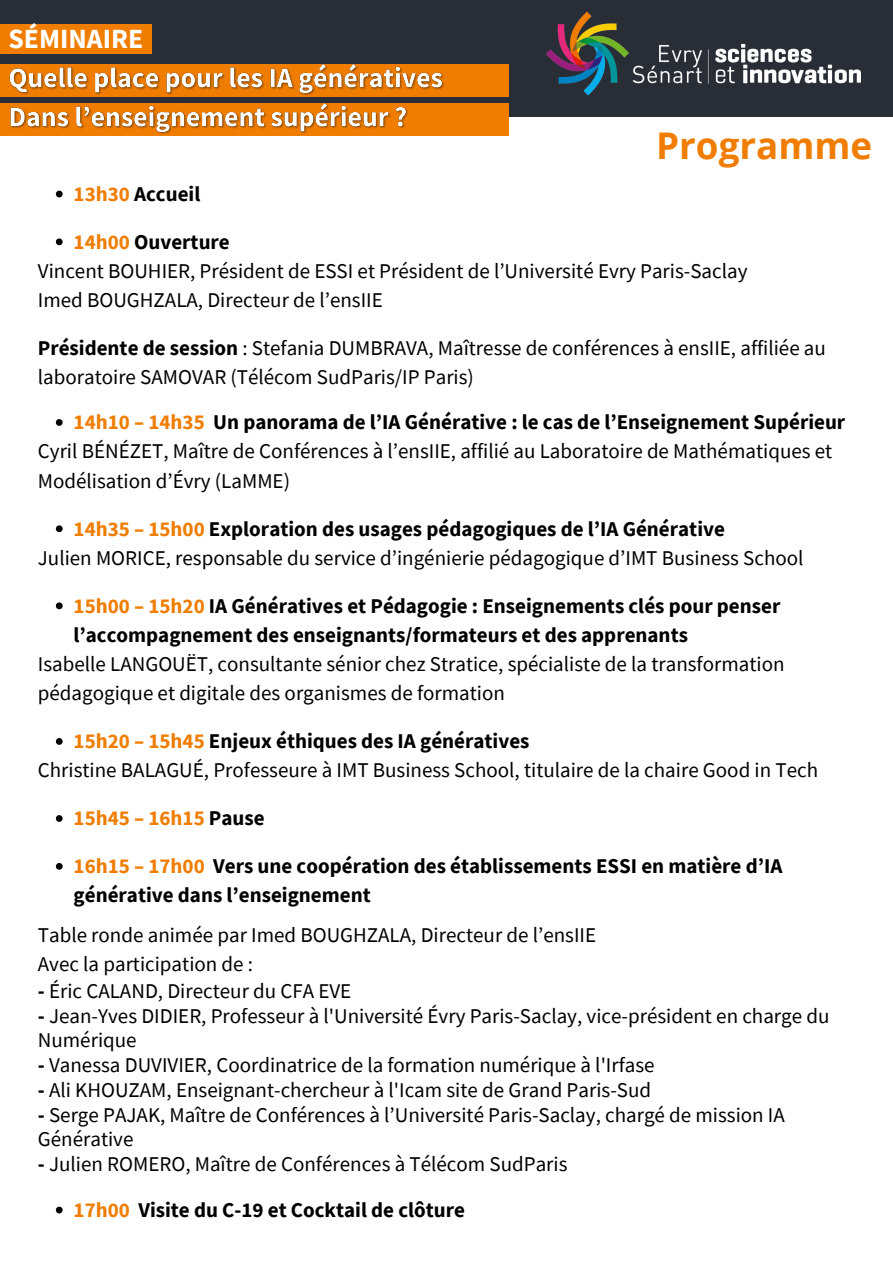
<style>
.page{position:relative;width:893px;height:1263px;background:#fff}
.page>*{position:absolute;margin:0;border:0;box-sizing:border-box;transform-origin:0 0}
.t1{font:700 36.75px "Open Sans";color:#f07d00}
.t2{font:700 27.67px "Source Sans Pro";color:#fff}
.t3{font:21px/29.2px "Source Sans Pro";color:#000}
.t4{font:700 21px/29.2px "Source Sans Pro";color:#000}
.t5{font:700 21px "Source Sans Pro";color:#f07d00}
.s1{color:#f07d00}
.s2{font-weight:700}
.s3{color:#000}
</style>
<div class="page">
<div style="left:0;top:0;width:893px;height:116px;background:#292d35"></div>
<img style="left:546px;top:12px;width:314px;height:83px">
<div style="left:0;top:24px;width:152px;height:30px;background:#f07d00"></div>
<svg style="left:56px;top:191px;width:7px;height:6px"></svg>
<svg style="left:56px;top:238px;width:7px;height:7px"></svg>
<svg style="left:56px;top:419px;width:7px;height:7px"></svg>
<svg style="left:56px;top:525px;width:7px;height:7px"></svg>
<svg style="left:56px;top:602px;width:7px;height:7px"></svg>
<svg style="left:56px;top:738px;width:7px;height:7px"></svg>
<svg style="left:56px;top:815px;width:7px;height:7px"></svg>
<svg style="left:56px;top:863px;width:7px;height:7px"></svg>
<svg style="left:56px;top:1207px;width:7px;height:6px"></svg>
<div style="left:0;top:64px;width:509px;height:32px;background:#f07d00"></div>
<div style="left:0;top:103px;width:509px;height:33px;background:#f07d00"></div>
<img style="left:7px;top:64px;width:441px;height:70px">
<p class="t2" style="left:8px;top:21px;width:136px">SÉMINAIRE</p>
<p class="t1" style="left:656px;top:119px;width:218px">Programme</p>
<p class="t4" style="left:74px;top:179px;width:128px"><span class="s1">13h30</span> Accueil</p>
<h1 class="t4" style="left:74px;top:226px;width:158px"><span class="s1">14h00</span> Ouverture</h1>
<p class="t3" style="left:38px;top:256px;width:711px">Vincent BOUHIER, Président de ESSI et Président de l’Université Evry Paris-Saclay</p>
<p class="t3" style="left:38px;top:285px;width:346px">Imed BOUGHZALA, Directeur de l’ensIIE</p>
<p class="t3" style="left:38px;top:333px;width:789px"><span class="s2">Présidente de session</span> : Stefania DUMBRAVA, Maîtresse de conférences à ensIIE, affiliée au laboratoire SAMOVAR (Télécom SudParis/IP Paris)</p>
<p class="t4" style="left:74px;top:407px;width:773px"><span class="s1">14h10 – 14h35</span> Un panorama de l’IA Générative : le cas de l’Enseignement Supérieur</p>
<p class="t3" style="left:38px;top:436px;width:796px">Cyril BÉNÉZET, Maître de Conférences à l’ensIIE, affilié au Laboratoire de Mathématiques et<br>Modélisation d’Évry (LaMME)</p>
<p class="t4" style="left:74px;top:513px;width:653px"><span class="s1">14h35 – 15h00</span> Exploration des usages pédagogiques de l’IA Générative</p>
<p class="t3" style="left:38px;top:543px;width:767px">Julien MORICE, responsable du service d’ingénierie pédagogique d’IMT Business School</p>
<p class="t4" style="left:74px;top:590px;width:708px"><span class="s1">15h00 – 15h20</span> IA Génératives et Pédagogie : Enseignements clés pour penser l’accompagnement des enseignants/formateurs et des apprenants</p>
<p class="t3" style="left:38px;top:649px;width:748px">Isabelle LANGOUËT, consultante sénior chez Stratice, spécialiste de la transformation pédagogique et digitale des organismes de formation</p>
<p class="t4" style="left:74px;top:726px;width:457px"><span class="s1">15h20 – 15h45</span> Enjeux éthiques des IA génératives</p>
<p class="t3" style="left:38px;top:755px;width:781px">Christine BALAGUÉ, Professeure à IMT Business School, titulaire de la chaire Good in Tech</p>
<p class="t5" style="left:74px;top:804px;width:193px">15h45 – 16h15 <span class="s3">Pause</span></p>
<p class="t4" style="left:74px;top:851px;width:710px"><span class="s1">16h15 – 17h00</span> Vers une coopération des établissements ESSI en matière d’IA générative dans l’enseignement</p>
<p class="t3" style="left:38px;top:919px;width:560px">Table ronde animée par Imed BOUGHZALA, Directeur de l’ensIIE<br>Avec la participation de :</p>
<p class="t3" style="left:38px;top:976px;width:315px"><span class="s2">-</span> Éric CALAND, Directeur du CFA EVE</p>
<p class="t3" style="left:38px;top:1000px;width:793px"><span class="s2">-</span> Jean-Yves DIDIER, Professeur à l'Université Évry Paris-Saclay, vice-président en charge du</p>
<p class="t3" style="left:38px;top:1025px;width:100px">Numérique</p>
<p class="t3" style="left:38px;top:1050px;width:618px"><span class="s2">-</span> Vanessa DUVIVIER, Coordinatrice de la formation numérique à l'Irfase</p>
<p class="t3" style="left:38px;top:1075px;width:615px"><span class="s2">-</span> Ali KHOUZAM, Enseignant-chercheur à l'Icam site de Grand Paris-Sud</p>
<p class="t3" style="left:38px;top:1099px;width:748px"><span class="s2">-</span> Serge PAJAK, Maître de Conférences à l’Université Paris-Saclay, chargé de mission IA</p>
<p class="t3" style="left:38px;top:1124px;width:97px">Générative</p>
<p class="t3" style="left:38px;top:1149px;width:531px"><span class="s2">-</span> Julien ROMERO, Maître de Conférences à Télécom SudParis</p>
<p class="t4" style="left:74px;top:1195px;width:393px"><span class="s1">17h00</span> Visite du C-19 et Cocktail de clôture</p>
</div>
